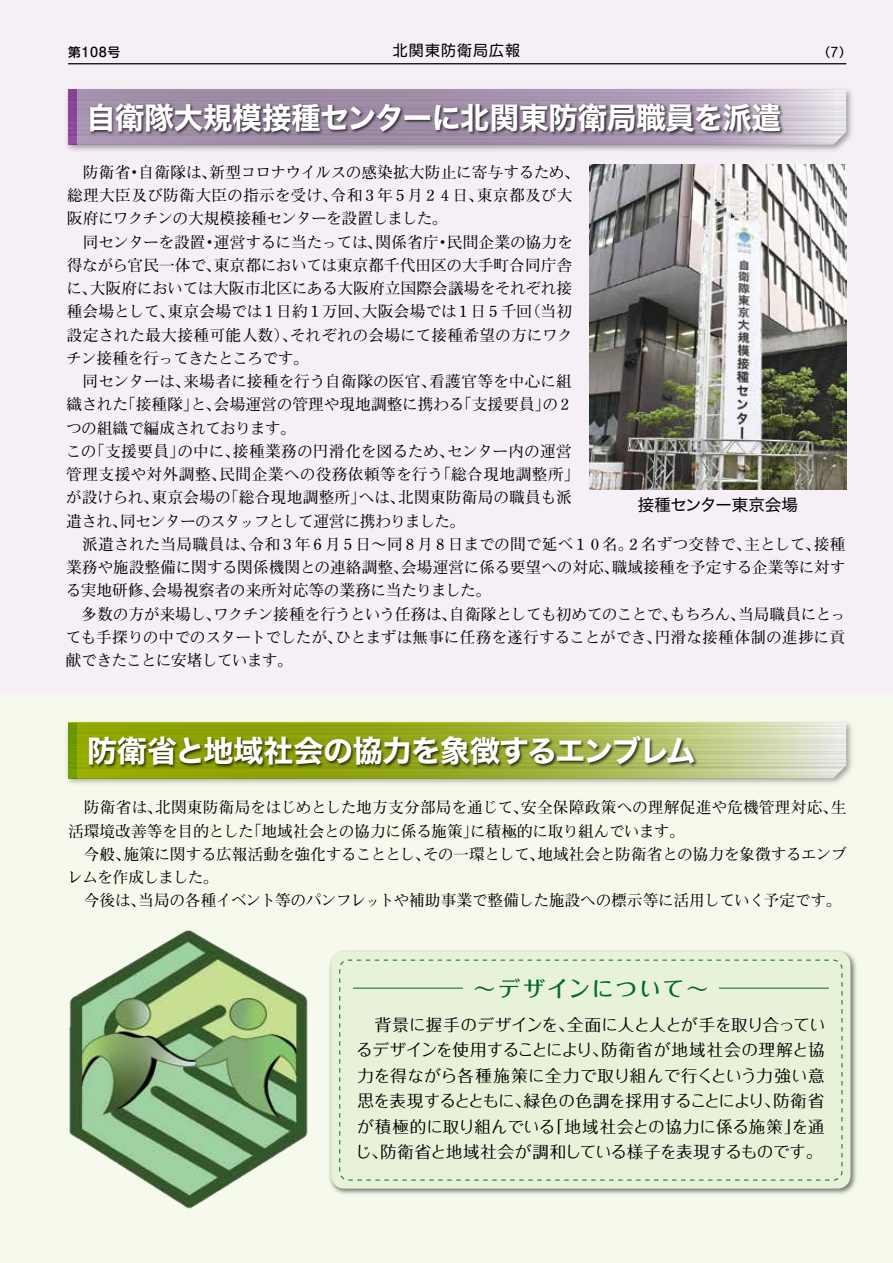
<style>
.page{position:relative;width:893px;height:1263px;background:#fff}
.page>*{position:absolute;margin:0;border:0;box-sizing:border-box;transform-origin:0 0}
.t1{font:30px "Hira Kaku Std N W7";letter-spacing:-.015em;color:#fff}
.t2{font:500 21.9px "Folk Pro";letter-spacing:.075em;color:#006934}
.t3{font:16.5px/25.5px "Folk Pro";letter-spacing:-.005em;color:#000;text-align:justify}
.t4{font:16.5px "Hira Kaku Std N W4";color:#000}
.t5{font:500 15.75px/23.2px "Iwa Min Pr 6 N";letter-spacing:-.01em;color:#000}
.t6{font:15px "Shin M Go Pro";letter-spacing:.07em;color:#000}
.t7{font:500 12.75px "Shin M Go Pro";letter-spacing:.05em;color:#000}
.t8{font:12.75px "Shin M Go Pro";color:#000}
</style>
<div class="page">
<div style="left:0;top:0;width:893px;height:695px;background:#f6eff6"></div>
<div style="left:0;top:695px;width:893px;height:568px;background:#f6faed"></div>
<hr style="left:68px;top:63px;width:778px;height:1px;background:#000">
<img style="left:329px;top:984px;width:527px;height:210px">
<div style="left:331px;top:952px;width:519px;height:236px;background:#e8f2d9;border-radius:13px"></div>
<img style="left:67px;top:89px;width:785px;height:261px">
<svg style="left:77px;top:89px;width:756px;height:56px;background:#b4a4ba"></svg>
<div style="left:68px;top:89px;width:9px;height:56px;background:#8a4598"></div>
<img style="left:84px;top:99px;width:703px;height:50px">
<img style="left:67px;top:722px;width:789px;height:262px">
<svg style="left:77px;top:723px;width:756px;height:55px;background:#b7c36d"></svg>
<div style="left:68px;top:723px;width:9px;height:55px;background:#6d9900"></div>
<img style="left:84px;top:733px;width:617px;height:50px">
<img style="left:590px;top:164px;width:256px;height:325px">
<img style="left:67px;top:919px;width:253px;height:290px">
<hr style="left:719px;top:988px;width:110px;height:1px;background:#006934">
<hr style="left:353px;top:988px;width:110px;height:1px;background:#006934">
<p class="t7" style="left:68px;top:42px;width:54px">第108号</p>
<p class="t6" style="left:393px;top:38px;width:129px">北関東防衛局広報</p>
<p class="t8" style="left:817px;top:42px;width:36px">（７）</p>
<h1 class="t1" style="left:86px;top:94px;width:696px">自衛隊大規模接種センターに北関東防衛局職員を派遣</h1>
<p class="t5" style="left:65px;top:158px;width:782px">　防衛省・自衛隊は、新型コロナウイルスの感染拡大防止に寄与するため、<br>総理大臣及び防衛大臣の指示を受け、令和３年５月２４日、東京都及び大<br>阪府にワクチンの大規模接種センターを設置しました。<br>　同センターを設置・運営するに当たっては、関係省庁・民間企業の協力を<br>得ながら官民一体で、東京都においては東京都千代田区の大手町合同庁舎<br>に、大阪府においては大阪市北区にある大阪府立国際会議場をそれぞれ接<br>種会場として、東京会場では１日約１万回、大阪会場では１日５千回（当初<br>設定された最大接種可能人数）、それぞれの会場にて接種希望の方にワク<br>チン接種を行ってきたところです。<br>　同センターは、来場者に接種を行う自衛隊の医官、看護官等を中心に組<br>織された「接種隊」と、会場運営の管理や現地調整に携わる「支援要員」の２<br>つの組織で編成されております。<br>この「支援要員」の中に、接種業務の円滑化を図るため、センター内の運営<br>管理支援や対外調整、民間企業への役務依頼等を行う「総合現地調整所」<br>が設けられ、東京会場の「総合現地調整所」へは、北関東防衛局の職員も派<br>遣され、同センターのスタッフとして運営に携わりました。<br>　派遣された当局職員は、令和３年６月５日～同８月８日までの間で延べ１０名。２名ずつ交替で、主として、接種業務や施設整備に関する関係機関との連絡調整、会場運営に係る要望への対応、職域接種を予定する企業等に対する実地研修、会場視察者の来所対応等の業務に当たりました。<br>　多数の方が来場し、ワクチン接種を行うという任務は、自衛隊としても初めてのことで、もちろん、当局職員にとっても手探りの中でのスタートでしたが、ひとまずは無事に任務を遂行することができ、円滑な接種体制の進捗に貢献できたことに安堵しています。</p>
<p class="t4" style="left:638px;top:492px;width:162px">接種センター東京会場</p>
<h1 class="t1" style="left:87px;top:727px;width:610px">防衛省と地域社会の協力を象徴するエンブレム</h1>
<p class="t5" style="left:67px;top:794px;width:781px">　防衛省は、北関東防衛局をはじめとした地方支分部局を通じて、安全保障政策への理解促進や危機管理対応、生活環境改善等を目的とした「地域社会との協力に係る施策」に積極的に取り組んでいます。<br>　今般、施策に関する広報活動を強化することとし、その一環として、地域社会と防衛省との協力を象徴するエンブレムを作成しました。<br>　今後は、当局の各種イベント等のパンフレットや補助事業で整備した施設への標示等に活用していく予定です。</p>
<h2 class="t2" style="left:473px;top:970px;width:236px">～デザインについて～</h2>
<p class="t3" style="left:355px;top:1009px;width:472px">　背景に握手のデザインを、全面に人と人とが手を取り合っているデザインを使用することにより、防衛省が地域社会の理解と協力を得ながら各種施策に全力で取り組んで行くという力強い意思を表現するとともに、緑色の色調を採用することにより、防衛省が積極的に取り組んでいる「地域社会との協力に係る施策」を通じ、防衛省と地域社会が調和している様子を表現するものです。</p>
</div>
